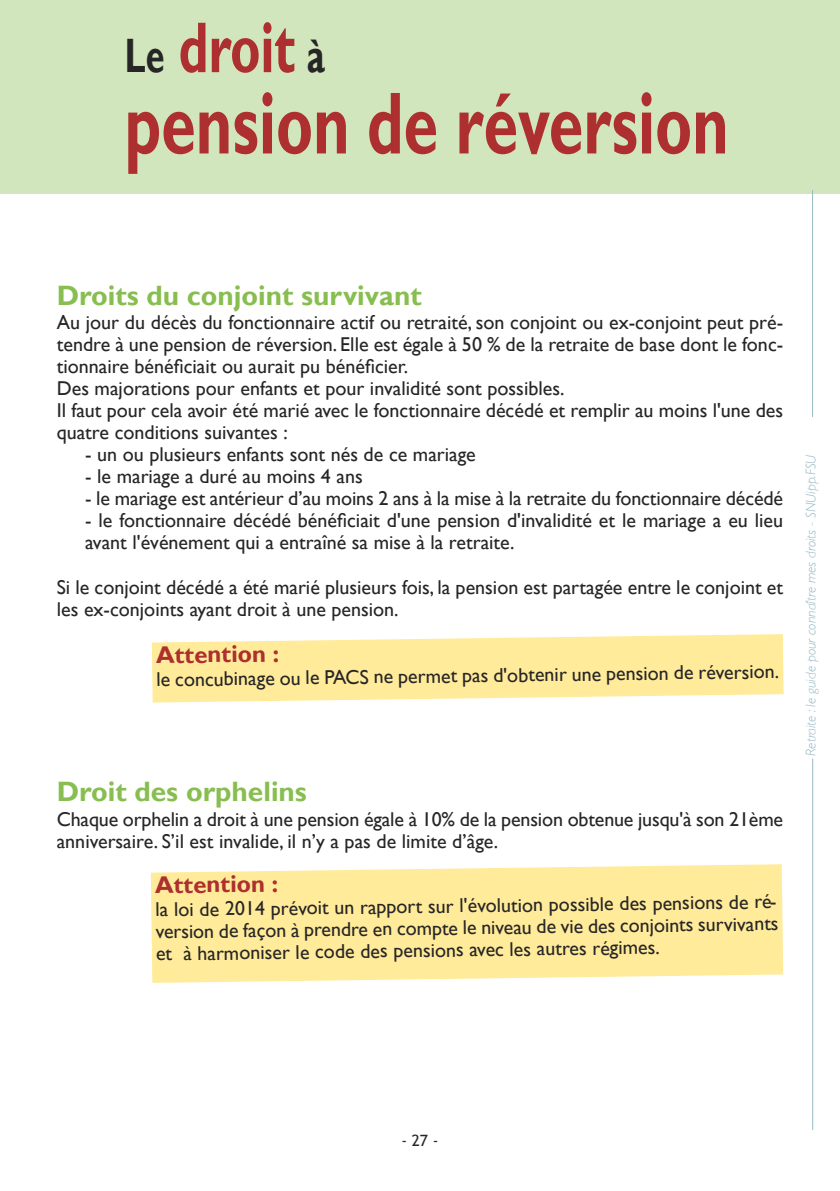
<style>
.page{position:relative;width:840px;height:1191px;background:#fff}
.page>*{position:absolute;margin:0;border:0;box-sizing:border-box;transform-origin:0 0}
.t1{font:700 88.6px "Gill Sans";color:#ad2f2f;scale:.71 1}
.t2{font:700 72.4px "Gill Sans";color:#ad2f2f;scale:.71 1}
.t3{font:700 28px "Gill Sans";color:#88be50}
.t4{font:700 24px "Gill Sans";color:#ad2f2f}
.t5{font:20px/22px "Gill Sans";color:#272627}
.t6{font:15.6px "Trebuchet MS";color:#272627}
.t7{font:italic 300 14px "Gill Sans";color:#99b9c6}
.s1{font-size:48.2px;color:#272627}
</style>
<div class="page">
<div style="left:0;top:0;width:839px;height:194px;background:#d2e6bd"></div>
<hr style="left:811px;top:758px;width:1px;height:372px;background:#99b9c6">
<hr style="left:811px;top:190px;width:1px;height:227px;background:#99b9c6">
<svg style="left:152px;top:634px;width:631px;height:68px;background:#ffeda5"></svg>
<svg style="left:151px;top:864px;width:631px;height:118px;background:#ffec9f"></svg>
<h2 class="t2" style="left:125px;top:5px;width:283px"><span class="s1">Le</span> droit <span class="s1">à</span></h2>
<h1 class="t1" style="left:125px;top:71px;width:851px">pension de réversion</h1>
<h3 class="t3" style="left:57px;top:279px;width:366px">Droits du conjoint survivant</h3>
<p class="t5" style="left:57px;top:311px;width:727px">Au jour du décès du fonctionnaire actif ou retraité, son conjoint ou ex-conjoint peut pré&shy;tendre à une pension de réversion. Elle est égale à 50 % de la retraite de base dont le fonc&shy;tionnaire bénéficiait ou aurait pu bénéficier.<br>Des majorations pour enfants et pour invalidité sont possibles.<br>Il faut pour cela avoir été marié avec le fonctionnaire décédé et remplir au moins l'une des quatre conditions suivantes :</p>
<p class="t5" style="left:85px;top:443px;width:392px">- un ou plusieurs enfants sont nés de ce mariage</p>
<p class="t5" style="left:85px;top:465px;width:279px">- le mariage a duré au moins 4 ans</p>
<p class="t5" style="left:85px;top:487px;width:699px">- le mariage est antérieur d’au moins 2 ans à la mise à la retraite du fonctionnaire décédé</p>
<p class="t5" style="left:85px;top:509px;width:699px">- le fonctionnaire décédé bénéficiait d'une pension d'invalidité et le mariage a eu lieu avant l'événement qui a entraîné sa mise à la retraite.</p>
<p class="t5" style="left:57px;top:575px;width:727px">Si le conjoint décédé a été marié plusieurs fois, la pension est partagée entre le conjoint et les ex-conjoints ayant droit à une pension.</p>
<p class="t4" style="left:156px;top:641px;width:125px;rotate:-1deg">Attention :</p>
<p class="t5" style="left:156px;top:669px;width:624px;rotate:-1deg">le concubinage ou le PACS ne permet pas d'obtenir une pension de réversion.</p>
<h3 class="t3" style="left:57px;top:775px;width:251px">Droit des orphelins</h3>
<p class="t5" style="left:57px;top:807px;width:727px">Chaque orphelin a droit à une pension égale à 10% de la pension obtenue jusqu'à son 21ème anniversaire. S’il est invalide, il n’y a pas de limite d’âge.</p>
<p class="t4" style="left:155px;top:871px;width:125px;rotate:-1deg">Attention :</p>
<p class="t5" style="left:155px;top:899px;width:624px;rotate:-1deg">la loi de 2014 prévoit un rapport sur l'évolution possible des pensions de ré&shy;version de façon à prendre en compte le niveau de vie des conjoints survivants et à harmoniser le code des pensions avec les autres régimes.</p>
<p class="t7" style="left:802px;top:756px;width:303px;rotate:-90deg">Retraite : le guide pour connaître mes droits - SNUipp.FSU</p>
<p class="t6" style="left:401px;top:1131px;width:39px">-27-</p>
</div>
